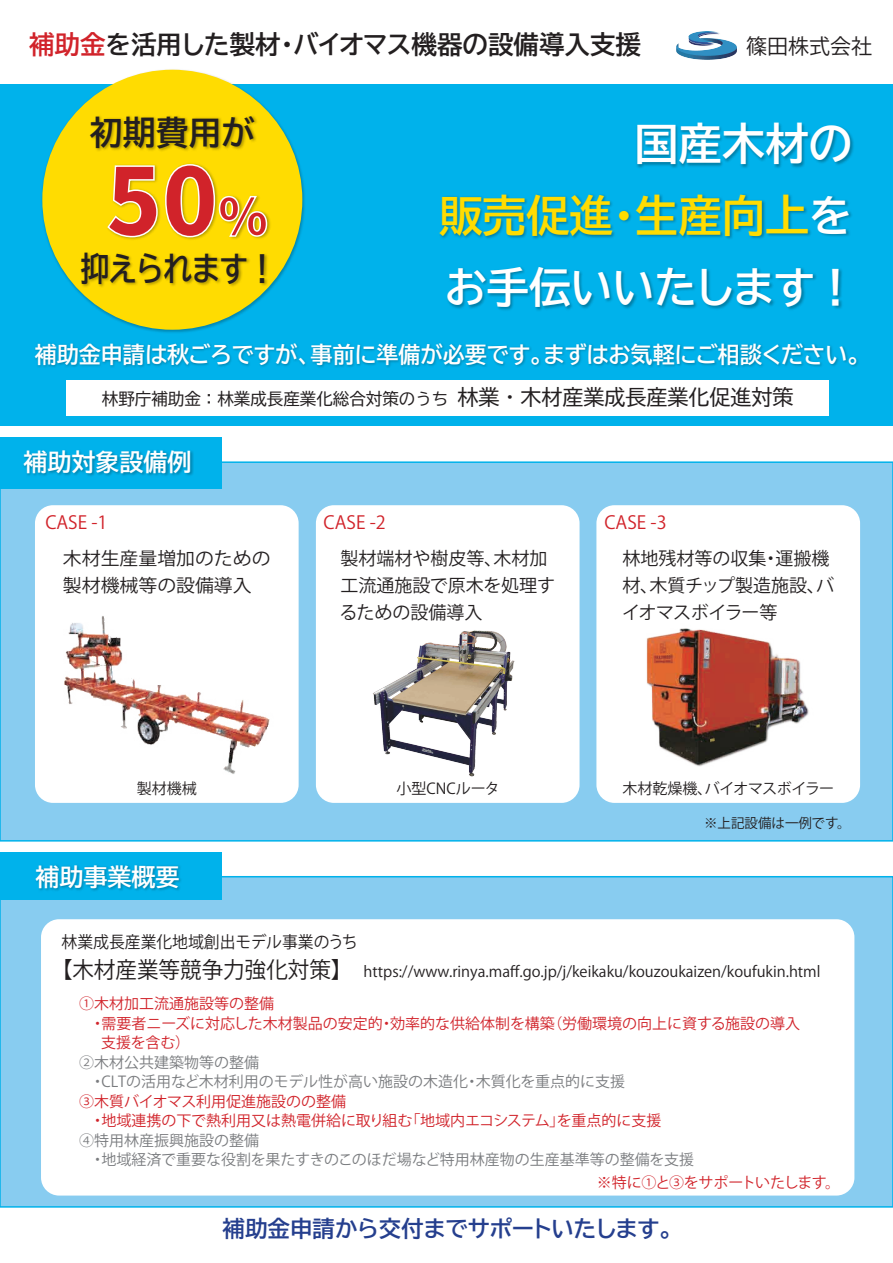
<style>
.page{position:relative;width:893px;height:1263px;background:#fff}
.page>*{position:absolute;margin:0;border:0;box-sizing:border-box;transform-origin:0 0}
.t1{font:800 93px "Source Han Sans JP";color:#d1232a}
.t2{font:43.5px "BIZ UDP Gothic Bold";color:#ffdc01}
.t3{font:43.5px "BIZ UDP Gothic Bold";color:#fff}
.t4{font:42px "BIZ UDP Gothic Bold";color:#fff}
.t5{font:33px "BIZ UDP Gothic Bold";color:#231f20;scale:.87 1}
.t6{font:33px "BIZ UDP Gothic Bold";color:#231f20}
.t7{font:25.5px "BIZ UDP Gothic Bold";color:#231f20}
.t8{font:24px "BIZ UD Gothic Bold";color:#fff}
.t9{font:22.5px "BIZ UDP Gothic Bold";color:#fff}
.t10{font:22.5px "BIZ UDP Gothic Bold";color:#253f8e}
.t11{font:22.5px "Koz Go Pr 6 N";color:#231f20;scale:.96 1}
.t12{font:21px "Koz Go Pr 6 N";color:#231f20}
.t13{font:18px/27px "Koz Go Pr 6 N";color:#231f20}
.t14{font:18px/27px "Koz Go Pr 6 N";color:#231f20;scale:1.05 1}
.t15{font:18px "Koz Go Pr 6 N";color:#d1232a}
.t16{font:16.5px "BIZ UD Gothic";color:#231f20}
.t17{font:16.5px "Koz Go Pr 6 N";color:#231f20;scale:.96 1}
.t18{font:15px/19.5px "Koz Go Pr 6 N";color:#d1232a}
.t19{font:15px/19.5px "Koz Go Pr 6 N";color:#7a7c7f}
.t20{font:15px "Koz Go Pr 6 N";color:#231f20}
.t21{font:15px "Koz Go Pr 6 N";letter-spacing:-.03em;color:#d1232a}
.t22{font:15px "Koz Go Pr 6 N";letter-spacing:-.02em;color:#231f20}
.t23{font:13.5px "Koz Go Pr 6 N";color:#231f20}
.s1{color:#d1232a}
.s2{font-size:51px}
.s3{color:#fff}
.s4{font-size:21px}
</style>
<div class="page">
<div style="left:0;top:462px;width:893px;height:379px;background:#88ccf0"></div>
<div style="left:0;top:461px;width:893px;height:380px;border:2px solid #00b2eb"></div>
<div style="left:0;top:84px;width:893px;height:342px;background:#00b2eb"></div>
<img style="left:440px;top:194px;width:412px;height:45px">
<img style="left:448px;top:267px;width:394px;height:44px">
<div style="left:0;top:877px;width:893px;height:330px;background:#88ccf0"></div>
<div style="left:0;top:876px;width:893px;height:332px;border:2px solid #00b2eb"></div>
<div style="left:41px;top:919px;width:813px;height:276px;background:#fff;border-radius:18px"></div>
<div style="left:0;top:437px;width:221px;height:51px;background:#00b2eb"></div>
<img style="left:24px;top:451px;width:170px;height:25px">
<img style="left:677px;top:31px;width:60px;height:28px">
<img style="left:41px;top:69px;width:264px;height:243px">
<div style="left:42px;top:70px;width:260px;height:260px;background:#ffdc01;border-radius:50%"></div>
<img style="left:91px;top:116px;width:166px;height:35px">
<img style="left:102px;top:150px;width:172px;height:183px">
<svg style="left:106px;top:165px;width:52px;height:73px"></svg>
<svg style="left:164px;top:163px;width:104px;height:75px"></svg>
<div style="left:67px;top:380px;width:762px;height:36px;background:#fff"></div>
<img style="left:637px;top:123px;width:217px;height:45px">
<div style="left:0;top:852px;width:221px;height:48px;background:#00b2eb"></div>
<img style="left:36px;top:865px;width:145px;height:26px">
<img style="left:35px;top:343px;width:824px;height:25px">
<div style="left:35px;top:505px;width:264px;height:298px;background:#fff;border-radius:18px"></div>
<div style="left:316px;top:505px;width:264px;height:298px;background:#fff;border-radius:18px"></div>
<div style="left:596px;top:505px;width:264px;height:298px;background:#fff;border-radius:18px"></div>
<img style="left:373px;top:630px;width:142px;height:147px">
<img style="left:646px;top:628px;width:163px;height:138px">
<img style="left:64px;top:616px;width:206px;height:158px">
<img style="left:78px;top:249px;width:204px;height:42px">
<h3 class="t7" style="left:29px;top:32px;width:613px"><span class="s1">補助金</span>を活用した製材・バイオマス機器の設備導入支援</h3>
<h3 class="t12" style="left:746px;top:35px;width:128px">篠田株式会社</h3>
<h3 class="t6" style="left:90px;top:115px;width:166px">初期費用が</h3>
<h1 class="t1" style="left:106px;top:149px;width:163px">50<span class="s2">%</span></h1>
<h3 class="t5" style="left:81px;top:252px;width:226px">抑えられます！</h3>
<h2 class="t3" style="left:635px;top:122px;width:219px">国産木材の</h2>
<h2 class="t2" style="left:439px;top:194px;width:415px">販売促進・生産向上<span class="s3">を</span></h2>
<h3 class="t4" style="left:445px;top:266px;width:413px">お手伝いいたします！</h3>
<h3 class="t9" style="left:35px;top:343px;width:827px">補助金申請は秋ごろですが、事前に準備が必要です。まずはお気軽にご相談ください。</h3>
<p class="t16" style="left:102px;top:391px;width:693px">林野庁補助金：林業成長産業化総合対策のうち<span class="s4">林業・木材産業成長産業化促進対策</span></p>
<h3 class="t8" style="left:23px;top:450px;width:169px">補助対象設備例</h3>
<p class="t15" style="left:45px;top:512px;width:64px">CASE -1</p>
<p class="t15" style="left:324px;top:512px;width:64px">CASE -2</p>
<p class="t15" style="left:604px;top:512px;width:64px">CASE -3</p>
<p class="t14" style="left:63px;top:546px;width:199px">木材生産量増加のための製材機械等の設備導入</p>
<p class="t13" style="left:339px;top:546px;width:217px">製材端材や樹皮等、木材加工流通施設で原木を処理するための設備導入</p>
<p class="t13" style="left:622px;top:546px;width:214px">林地残材等の収集・運搬機材、木質チップ製造施設、バイオマスボイラー等</p>
<p class="t20" style="left:137px;top:779px;width:61px">製材機械</p>
<p class="t20" style="left:396px;top:779px;width:105px">小型CNCルータ</p>
<h3 class="t8" style="left:35px;top:864px;width:145px">補助事業概要</h3>
<p class="t22" style="left:622px;top:779px;width:213px">木材乾燥機、バイオマスボイラー</p>
<p class="t23" style="left:704px;top:815px;width:148px">※上記設備は一例です。</p>
<p class="t17" style="left:62px;top:933px;width:310px">林業成長産業化地域創出モデル事業のうち</p>
<h3 class="t11" style="left:51px;top:957px;width:315px">【木材産業等競争力強化対策】</h3>
<p class="t18" style="left:79px;top:994px;width:723px">①木材加工流通施設等の整備<br>　・需要者ニーズに対応した木材製品の安定的・効率的な供給体制を構築（労働環境の向上に資する施設の導入　 支援を含む）</p>
<p class="t19" style="left:79px;top:1053px;width:547px">②木材公共建築物等の整備<br>　・CLTの活用など木材利用のモデル性が高い施設の木造化・木質化を重点的に支援</p>
<p class="t18" style="left:79px;top:1092px;width:584px">③木質バイオマス利用促進施設のの整備<br>　・地域連携の下で熱利用又は熱電併給に取り組む「地域内エコシステム」を重点的に支援</p>
<p class="t19" style="left:79px;top:1131px;width:616px">④特用林産振興施設の整備<br>　・地域経済で重要な役割を果たすきのこのほだ場など特用林産物の生産基準等の整備を支援</p>
<p class="t20" style="left:364px;top:963px;width:458px">https://www.rinya.maff.go.jp/j/keikaku/kouzoukaizen/koufukin.html</p>
<p class="t21" style="left:597px;top:1174px;width:245px">※特に①と③をサポートいたします。</p>
<h3 class="t10" style="left:223px;top:1217px;width:452px">補助金申請から交付までサポートいたします。</h3>
</div>
